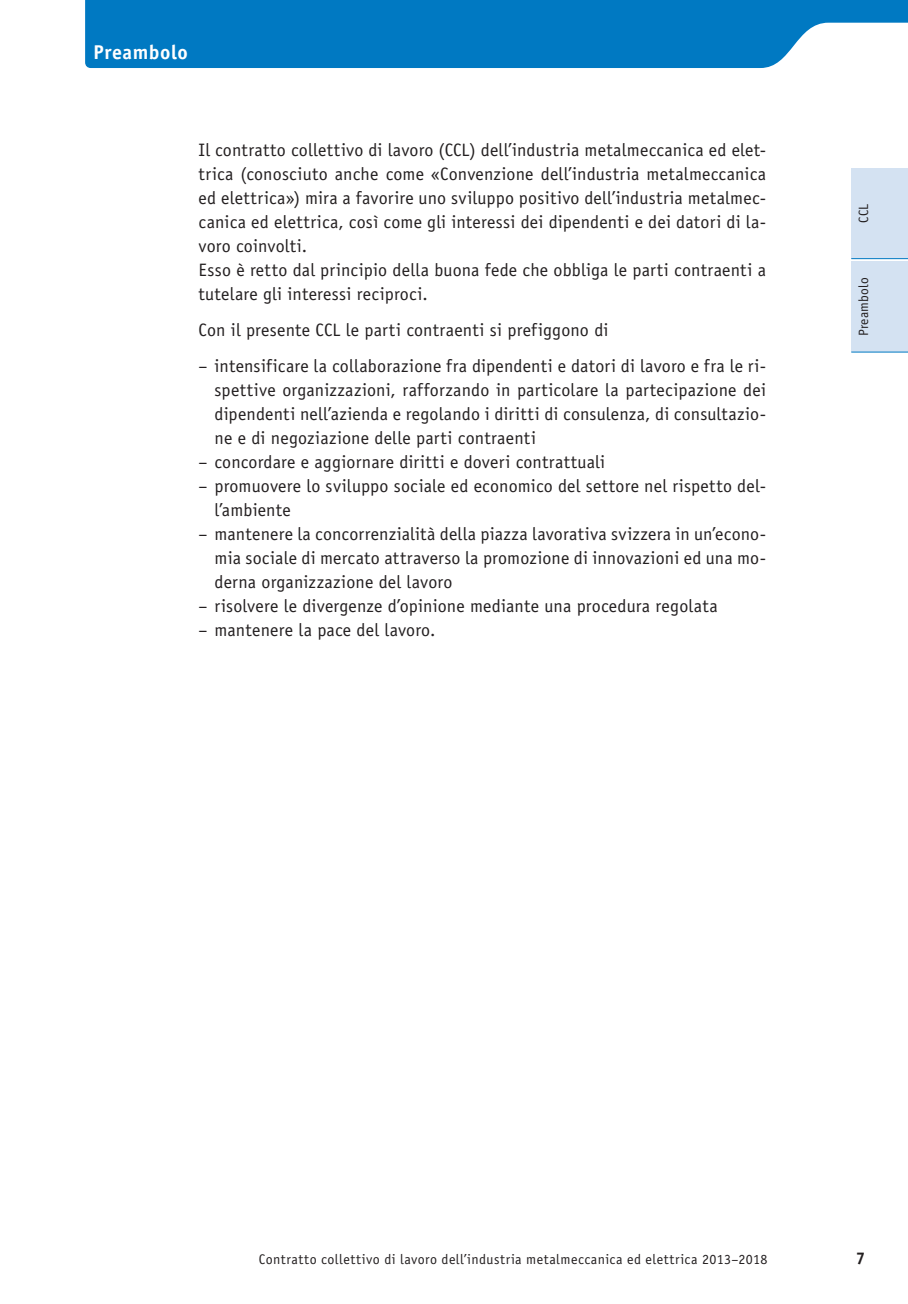
<style>
.page{position:relative;width:908px;height:1304px;background:#fff}
.page>*{position:absolute;margin:0;border:0;box-sizing:border-box;transform-origin:0 0}
.t1{font:700 20px "Officina Sans Std";letter-spacing:.025em;color:#fff}
.t2{font:18px/24px "Officina Sans Std";letter-spacing:.01em;color:#231f20}
.t3{font:700 17px "Officina Sans Std";color:#231f20}
.t4{font:14px "Officina Sans Std";letter-spacing:.035em;color:#231f20}
.t5{font:13.6px "Officina Sans Std";letter-spacing:.02em;color:#231f20}
</style>
<div class="page">
<svg style="left:85px;top:0;width:822px;height:68px;background:#1785c7"></svg>
<div style="left:850px;top:261px;width:57px;height:91px;background:#d4e2f2"></div>
<hr style="left:850px;top:352px;width:57px;height:1px;background:#0079c2">
<div style="left:850px;top:168px;width:57px;height:91px;background:#d4e2f2"></div>
<hr style="left:850px;top:258px;width:57px;height:1px;background:#0079c2">
<p class="t1" style="left:93px;top:39px;width:96px">Preambolo</p>
<p class="t2" style="left:198px;top:138px;width:568px">Il contratto collettivo di lavoro (CCL) dell’industria metalmeccanica ed elet&shy;trica (conosciuto anche come «Convenzione dell’industria metalmeccanica ed elettrica») mira a favorire uno sviluppo positivo dell’industria metalmec&shy;canica ed elettrica, così come gli interessi dei dipendenti e dei datori di la&shy;voro coinvolti.<br>Esso è retto dal principio della buona fede che obbliga le parti contraenti a tutelare gli interessi reciproci.</p>
<p class="t2" style="left:198px;top:318px;width:411px">Con il presente CCL le parti contraenti si prefiggono di</p>
<p class="t2" style="left:214px;top:354px;width:553px;text-align:justify;text-indent:-16px">– intensificare la collaborazione fra dipendenti e datori di lavoro e fra le ri&shy;spettive organizzazioni, rafforzando in particolare la partecipazione dei dipendenti nell’azienda e regolando i diritti di consulenza, di consultazio&shy;ne e di negoziazione delle parti contraenti</p>
<p class="t2" style="left:198px;top:450px;width:408px">– concordare e aggiornare diritti e doveri contrattuali</p>
<p class="t2" style="left:214px;top:474px;width:553px;text-indent:-16px">– promuovere lo sviluppo sociale ed economico del settore nel rispetto del&shy;l’ambiente</p>
<p class="t2" style="left:214px;top:522px;width:553px;text-align:justify;text-indent:-16px">– mantenere la concorrenzialità della piazza lavorativa svizzera in un’econo&shy;mia sociale di mercato attraverso la promozione di innovazioni ed una mo&shy;derna organizzazione del lavoro</p>
<p class="t2" style="left:198px;top:594px;width:520px">– risolvere le divergenze d’opinione mediante una procedura regolata</p>
<p class="t2" style="left:198px;top:618px;width:238px">– mantenere la pace del lavoro.</p>
<p class="t5" style="left:855px;top:223px;width:20px;rotate:-90deg">CCL</p>
<p class="t5" style="left:855px;top:336px;width:61px;rotate:-90deg">Preambolo</p>
<p class="t4" style="left:259px;top:1251px;width:509px">Contratto collettivo di lavoro dell’industria metalmeccanica ed elettrica 2013–2018</p>
<p class="t3" style="left:855px;top:1248px;width:11px">7</p>
</div>
